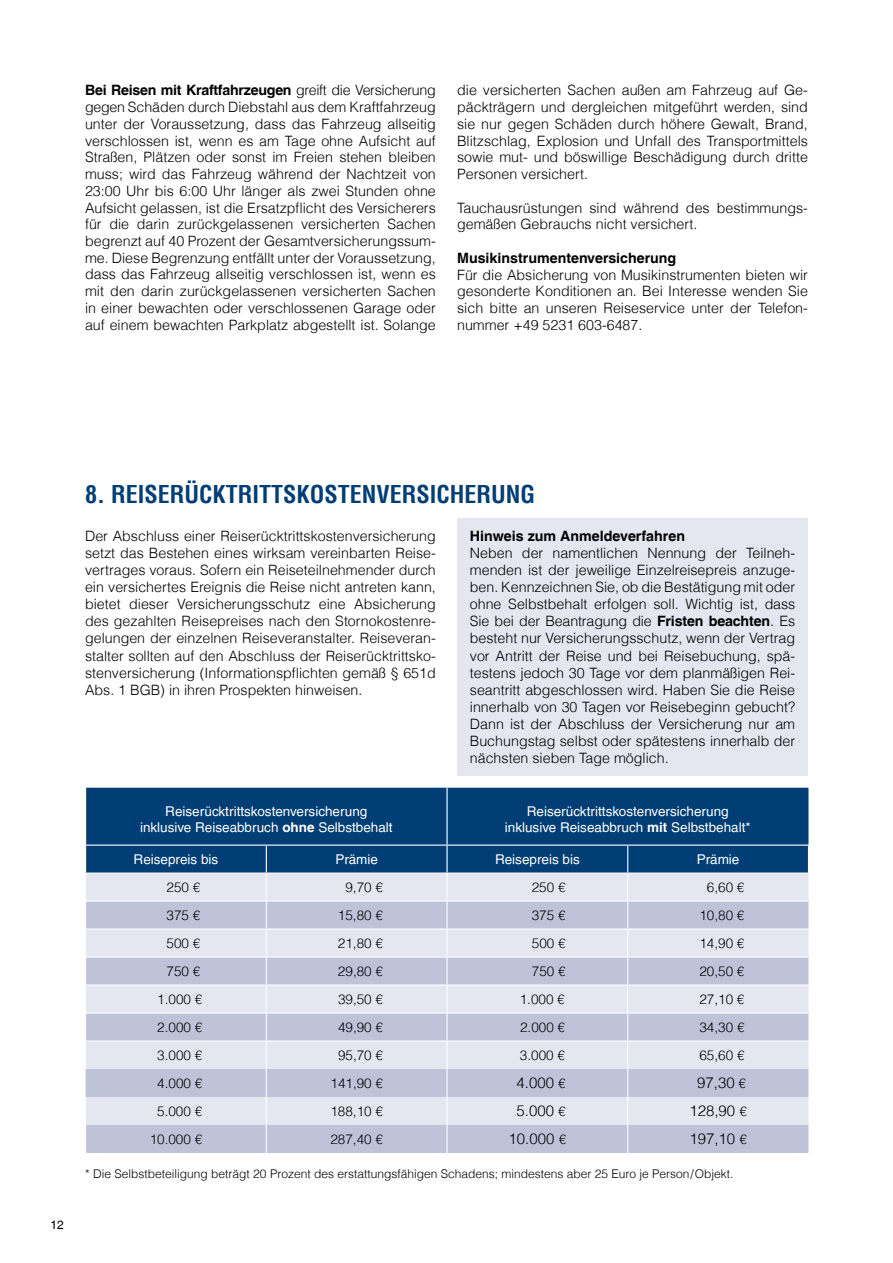
<style>
.page{position:relative;width:893px;height:1263px;background:#fff}
.page>*{position:absolute;margin:0;border:0;box-sizing:border-box;transform-origin:0 0}
.t1{font:700 condensed 24px "Helvetica LT";color:#003e75}
.t2{font:300 15px "Helvetica LT";color:#000}
.t3{font:300 14.25px/16.8px "Helvetica LT";color:#000;text-align:justify}
.t4{font:700 14.25px "Helvetica LT";color:#000}
.t5{font:300 13.5px "Helvetica LT";color:#000}
.t6{font:13.5px/16.2px "Helvetica LT";color:#fff;text-align:center}
.t7{font:300 12px "Helvetica LT";color:#000}
.t8{font:12px "Helvetica LT";color:#000}
.s1{font-weight:700}
.s2{font-size:13.5px}
</style>
<div class="page">
<div style="left:457px;top:519px;width:351px;height:257px;background:#e4e6f0"></div>
<div style="left:86px;top:788px;width:722px;height:84px;background:#003e75"></div>
<div style="left:86px;top:874px;width:722px;height:26px;background:#e4e6f0"></div>
<svg style="left:86px;top:902px;width:722px;height:251px;background:#cfd3e4"></svg>
<hr style="left:446px;top:788px;width:2px;height:56px;background:#fff">
<hr style="left:85px;top:844px;width:181px;height:2px;background:#fff">
<hr style="left:266px;top:844px;width:181px;height:2px;background:#fff">
<hr style="left:447px;top:844px;width:181px;height:2px;background:#fff">
<hr style="left:446px;top:846px;width:2px;height:26px;background:#fff">
<hr style="left:628px;top:844px;width:181px;height:2px;background:#fff">
<hr style="left:446px;top:874px;width:2px;height:26px;background:#fff">
<hr style="left:446px;top:902px;width:2px;height:26px;background:#fff">
<hr style="left:85px;top:928px;width:181px;height:2px;background:#fff">
<hr style="left:266px;top:928px;width:181px;height:2px;background:#fff">
<hr style="left:447px;top:928px;width:181px;height:2px;background:#fff">
<hr style="left:446px;top:930px;width:2px;height:26px;background:#fff">
<hr style="left:628px;top:928px;width:180px;height:2px;background:#fff">
<hr style="left:85px;top:956px;width:181px;height:1px;background:#fff">
<hr style="left:266px;top:956px;width:181px;height:1px;background:#fff">
<hr style="left:447px;top:956px;width:181px;height:1px;background:#fff">
<hr style="left:446px;top:957px;width:2px;height:27px;background:#fff">
<hr style="left:628px;top:956px;width:180px;height:1px;background:#fff">
<hr style="left:85px;top:984px;width:181px;height:1px;background:#fff">
<hr style="left:266px;top:984px;width:181px;height:1px;background:#fff">
<hr style="left:447px;top:984px;width:181px;height:1px;background:#fff">
<hr style="left:446px;top:985px;width:2px;height:27px;background:#fff">
<hr style="left:628px;top:984px;width:180px;height:1px;background:#fff">
<hr style="left:85px;top:1012px;width:181px;height:1px;background:#fff">
<hr style="left:266px;top:1012px;width:181px;height:1px;background:#fff">
<hr style="left:447px;top:1012px;width:181px;height:1px;background:#fff">
<hr style="left:446px;top:1013px;width:2px;height:27px;background:#fff">
<hr style="left:628px;top:1012px;width:180px;height:1px;background:#fff">
<hr style="left:85px;top:1040px;width:181px;height:1px;background:#fff">
<hr style="left:266px;top:1040px;width:181px;height:1px;background:#fff">
<hr style="left:447px;top:1040px;width:181px;height:1px;background:#fff">
<hr style="left:446px;top:1041px;width:2px;height:28px;background:#fff">
<hr style="left:628px;top:1040px;width:180px;height:1px;background:#fff">
<hr style="left:446px;top:1069px;width:2px;height:28px;background:#fff">
<hr style="left:446px;top:1097px;width:2px;height:28px;background:#fff">
<svg style="left:266px;top:846px;width:1px;height:307px"></svg>
<hr style="left:446px;top:1125px;width:2px;height:28px;background:#fff">
<svg style="left:627px;top:846px;width:1px;height:307px"></svg>
<p class="t3" style="left:85px;top:82px;width:352px"><span class="s1">Bei Reisen mit Kraftfahrzeugen</span> greift die Versicherung gegen Schäden durch Diebstahl aus dem Kraftfahrzeug unter der Voraussetzung, dass das Fahrzeug allseitig verschlossen ist, wenn es am Tage ohne Aufsicht auf Straßen, Plätzen oder sonst im Freien stehen bleiben muss; wird das Fahrzeug während der Nachtzeit von 23:00 Uhr bis 6:00 Uhr länger als zwei Stunden ohne Aufsicht gelassen, ist die Ersatzpflicht des Versicherers für die darin zurückgelassenen versicherten Sachen begrenzt auf 40 Prozent der Gesamtversicherungssum&shy;me. Diese Begrenzung entfällt unter der Voraussetzung, dass das Fahrzeug allseitig verschlossen ist, wenn es mit den darin zurückgelassenen versicherten Sachen in einer bewachten oder verschlossenen Garage oder auf einem bewachten Parkplatz abgestellt ist. Solange</p>
<p class="t3" style="left:457px;top:82px;width:352px">die versicherten Sachen außen am Fahrzeug auf Ge&shy;päckträgern und dergleichen mitgeführt werden, sind sie nur gegen Schäden durch höhere Gewalt, Brand, Blitzschlag, Explosion und Unfall des Transportmittels sowie mut- und böswillige Beschädigung durch dritte Personen versichert.</p>
<p class="t3" style="left:457px;top:199px;width:352px">Tauchausrüstungen sind während des bestimmungs&shy;gemäßen Gebrauchs nicht versichert.</p>
<p class="t4" style="left:457px;top:249px;width:221px">Musikinstrumentenversicherung</p>
<p class="t3" style="left:457px;top:266px;width:352px">Für die Absicherung von Musikinstrumenten bieten wir gesonderte Konditionen an. Bei Interesse wenden Sie sich bitte an unseren Reiseservice unter der Telefon&shy;nummer +49 5231 603-6487.</p>
<p class="t8" style="left:51px;top:1218px;width:15px">12</p>
<h1 class="t1" style="left:85px;top:479px;width:452px">8. REISERÜCKTRITTSKOSTENVERSICHERUNG</h1>
<p class="t3" style="left:85px;top:527px;width:352px">Der Abschluss einer Reiserücktrittskostenversicherung setzt das Bestehen eines wirksam vereinbarten Reise&shy;vertrages voraus. Sofern ein Reiseteilnehmender durch ein versichertes Ereignis die Reise nicht antreten kann, bietet dieser Versicherungsschutz eine Absicherung des gezahlten Reisepreises nach den Stornokostenre&shy;gelungen der einzelnen Reiseveranstalter. Reiseveran&shy;stalter sollten auf den Abschluss der Reiserücktrittsko&shy;stenversicherung (Informationspflichten gemäß § 651d Abs. 1 BGB) in ihren Prospekten hinweisen.</p>
<p class="t4" style="left:470px;top:527px;width:217px">Hinweis zum Anmeldeverfahren</p>
<p class="t3" style="left:470px;top:544px;width:327px">Neben der namentlichen Nennung der Teilneh&shy;menden ist der jeweilige Einzelreisepreis anzuge&shy;ben. Kennzeichnen Sie, ob die Bestätigung mit oder ohne Selbstbehalt erfolgen soll. Wichtig ist, dass Sie bei der Beantragung die <span class="s1">Fristen beachten</span>. Es besteht nur Versicherungsschutz, wenn der Vertrag vor Antritt der Reise und bei Reisebuchung, spä&shy;testens jedoch 30 Tage vor dem planmäßigen Rei&shy;seantritt abgeschlossen wird. Haben Sie die Reise innerhalb von 30 Tagen vor Reisebeginn gebucht?<br>Dann ist der Abschluss der Versicherung nur am Buchungstag selbst oder spätestens innerhalb der nächsten sieben Tage möglich.</p>
<p class="t6" style="left:140px;top:803px;width:254px">Reiserücktrittskostenversicherung inklusive Reiseabbruch <span class="s1">ohne</span> Selbstbehalt</p>
<p class="t6" style="left:505px;top:803px;width:247px">Reiserücktrittskostenversicherung inklusive Reiseabbruch <span class="s1">mit</span> Selbstbehalt*</p>
<p class="t6" style="left:134px;top:851px;width:86px">Reisepreis bis</p>
<p class="t6" style="left:335px;top:851px;width:44px">Prämie</p>
<p class="t6" style="left:495px;top:851px;width:86px">Reisepreis bis</p>
<p class="t6" style="left:697px;top:851px;width:44px">Prämie</p>
<p class="t5" style="left:167px;top:879px;width:35px">250 €</p>
<p class="t5" style="left:345px;top:879px;width:39px">9,70 €</p>
<p class="t5" style="left:532px;top:879px;width:35px">250 €</p>
<p class="t5" style="left:707px;top:879px;width:39px">6,60 €</p>
<p class="t5" style="left:167px;top:907px;width:35px">375 €</p>
<p class="t5" style="left:338px;top:907px;width:47px">15,80 €</p>
<p class="t5" style="left:532px;top:907px;width:35px">375 €</p>
<p class="t5" style="left:699px;top:907px;width:47px">10,80 €</p>
<p class="t5" style="left:167px;top:935px;width:35px">500 €</p>
<p class="t5" style="left:338px;top:935px;width:47px">21,80 €</p>
<p class="t5" style="left:532px;top:935px;width:35px">500 €</p>
<p class="t5" style="left:699px;top:935px;width:47px">14,90 €</p>
<p class="t5" style="left:167px;top:963px;width:35px">750 €</p>
<p class="t5" style="left:338px;top:963px;width:47px">29,80 €</p>
<p class="t5" style="left:532px;top:963px;width:35px">750 €</p>
<p class="t5" style="left:699px;top:963px;width:47px">20,50 €</p>
<p class="t5" style="left:157px;top:991px;width:47px">1.000 €</p>
<p class="t5" style="left:338px;top:991px;width:47px">39,50 €</p>
<p class="t5" style="left:520px;top:991px;width:47px">1.000 €</p>
<p class="t5" style="left:699px;top:991px;width:47px">27,10 €</p>
<p class="t5" style="left:157px;top:1019px;width:47px">2.000 €</p>
<p class="t5" style="left:338px;top:1019px;width:47px">49,90 €</p>
<p class="t5" style="left:520px;top:1019px;width:47px">2.000 €</p>
<p class="t5" style="left:699px;top:1019px;width:47px">34,30 €</p>
<p class="t5" style="left:157px;top:1047px;width:47px">3.000 €</p>
<p class="t5" style="left:338px;top:1047px;width:47px">95,70 €</p>
<p class="t5" style="left:520px;top:1047px;width:47px">3.000 €</p>
<p class="t5" style="left:699px;top:1047px;width:47px">65,60 €</p>
<p class="t5" style="left:157px;top:1075px;width:47px">4.000 €</p>
<p class="t5" style="left:331px;top:1075px;width:54px">141,90 €</p>
<p class="t2" style="left:517px;top:1074px;width:51px">4.000 <span class="s2">€</span></p>
<p class="t2" style="left:697px;top:1074px;width:50px">97,30 <span class="s2">€</span></p>
<p class="t5" style="left:157px;top:1102px;width:47px">5.000 €</p>
<p class="t5" style="left:330px;top:1102px;width:54px">188,10 €</p>
<p class="t2" style="left:517px;top:1102px;width:51px">5.000 <span class="s2">€</span></p>
<p class="t2" style="left:689px;top:1102px;width:59px">128,90 <span class="s2">€</span></p>
<p class="t5" style="left:150px;top:1130px;width:54px">10.000 €</p>
<p class="t5" style="left:330px;top:1130px;width:54px">287,40 €</p>
<p class="t2" style="left:509px;top:1130px;width:59px">10.000 <span class="s2">€</span></p>
<p class="t2" style="left:689px;top:1130px;width:59px">197,10 <span class="s2">€</span></p>
<p class="t7" style="left:85px;top:1166px;width:650px">* Die Selbstbeteiligung beträgt 20 Prozent des erstattungsfähigen Schadens; mindestens aber 25 Euro je Person/Objekt.</p>
</div>
